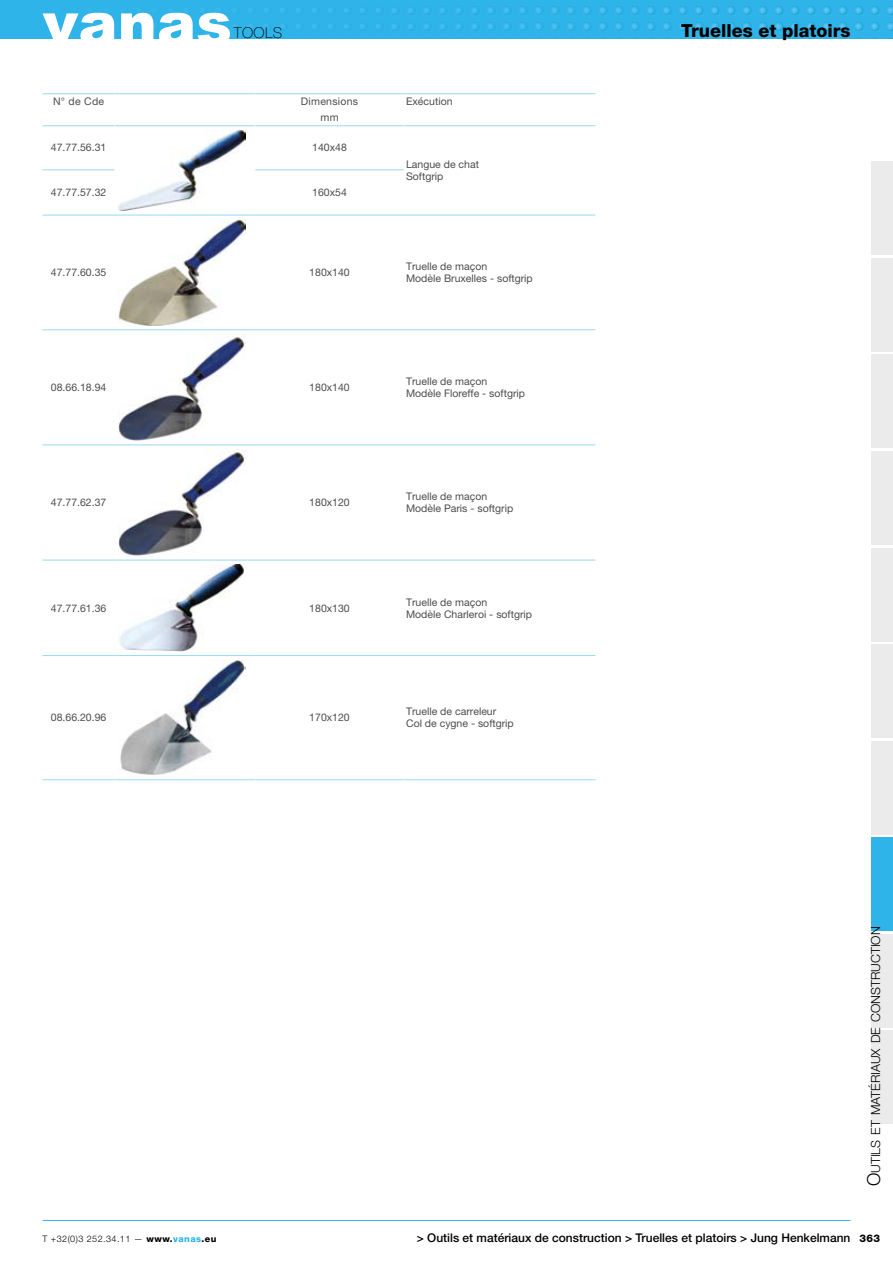
<style>
.page{position:relative;width:893px;height:1263px;background:#fff}
.page>*{position:absolute;margin:0;border:0;box-sizing:border-box;transform-origin:0 0}
.t1{font:800 18px "Helvetica Neue LT Pro";color:#000}
.t2{font:100 15px "Helvetica Neue LT Pro";letter-spacing:.025em;color:#000}
.t3{font:300 12.6px "Helvetica Neue LT Pro";color:#000}
.t4{font:500 12px "Helvetica Neue LT Pro";color:#000}
.Table_Omschrijving{font:10.5px/12px "Helvetica Neue LT Pro";color:#4d4d4f}
.Table_Body{font:10.5px "Helvetica Neue LT Pro";color:#4d4d4f}
.Table_Header{font:10.5px "Helvetica Neue LT Pro";letter-spacing:.025em;color:#4d4d4f}
.t5{font:800 10.5px "Helvetica Neue LT Pro";color:#000}
.t6{font:300 9px "Helvetica Neue LT Pro";letter-spacing:.05em;color:#000}
.s1{font-size:18px}
.s2{font-weight:800}
.s3{font-weight:800;color:#2fb4e9}
</style>
<div class="page">
<svg style="left:43px;top:126px;width:552px;height:534px"></svg>
<hr style="left:43px;top:93px;width:72px;height:1px;background:#97d9f4">
<hr style="left:115px;top:93px;width:140px;height:1px;background:#97d9f4">
<hr style="left:255px;top:93px;width:149px;height:1px;background:#97d9f4">
<hr style="left:404px;top:93px;width:191px;height:1px;background:#97d9f4">
<hr style="left:43px;top:125px;width:72px;height:1px;background:#97d9f4">
<hr style="left:115px;top:125px;width:140px;height:1px;background:#97d9f4">
<hr style="left:255px;top:125px;width:149px;height:1px;background:#97d9f4">
<hr style="left:404px;top:125px;width:191px;height:1px;background:#97d9f4">
<hr style="left:43px;top:779px;width:72px;height:1px;background:#97d9f4">
<hr style="left:115px;top:779px;width:140px;height:1px;background:#97d9f4">
<hr style="left:255px;top:779px;width:149px;height:1px;background:#97d9f4">
<hr style="left:404px;top:779px;width:191px;height:1px;background:#97d9f4">
<hr style="left:115px;top:126px;width:1px;height:44px;background:#fff">
<hr style="left:255px;top:126px;width:1px;height:44px;background:#fff">
<hr style="left:404px;top:126px;width:1px;height:44px;background:#fff">
<hr style="left:115px;top:170px;width:1px;height:45px;background:#fff">
<hr style="left:255px;top:170px;width:1px;height:45px;background:#fff">
<hr style="left:404px;top:170px;width:1px;height:45px;background:#fff">
<hr style="left:115px;top:215px;width:1px;height:115px;background:#fff">
<hr style="left:255px;top:215px;width:1px;height:115px;background:#fff">
<hr style="left:404px;top:215px;width:1px;height:115px;background:#fff">
<hr style="left:115px;top:330px;width:1px;height:115px;background:#fff">
<hr style="left:255px;top:330px;width:1px;height:115px;background:#fff">
<hr style="left:404px;top:330px;width:1px;height:115px;background:#fff">
<hr style="left:115px;top:445px;width:1px;height:115px;background:#fff">
<hr style="left:255px;top:445px;width:1px;height:115px;background:#fff">
<hr style="left:404px;top:445px;width:1px;height:115px;background:#fff">
<hr style="left:115px;top:560px;width:1px;height:95px;background:#fff">
<hr style="left:255px;top:560px;width:1px;height:95px;background:#fff">
<hr style="left:404px;top:560px;width:1px;height:95px;background:#fff">
<hr style="left:115px;top:656px;width:1px;height:123px;background:#fff">
<hr style="left:255px;top:656px;width:1px;height:123px;background:#fff">
<hr style="left:404px;top:656px;width:1px;height:123px;background:#fff">
<hr style="left:43px;top:170px;width:72px;height:1px;background:#97d9f4">
<hr style="left:255px;top:170px;width:149px;height:1px;background:#97d9f4">
<hr style="left:43px;top:215px;width:72px;height:1px;background:#97d9f4">
<hr style="left:115px;top:215px;width:140px;height:1px;background:#97d9f4">
<hr style="left:255px;top:215px;width:149px;height:1px;background:#97d9f4">
<hr style="left:404px;top:215px;width:191px;height:1px;background:#97d9f4">
<hr style="left:43px;top:329px;width:72px;height:1px;background:#97d9f4">
<hr style="left:115px;top:329px;width:140px;height:1px;background:#97d9f4">
<hr style="left:255px;top:329px;width:149px;height:1px;background:#97d9f4">
<hr style="left:404px;top:329px;width:191px;height:1px;background:#97d9f4">
<hr style="left:43px;top:445px;width:72px;height:1px;background:#97d9f4">
<hr style="left:115px;top:445px;width:140px;height:1px;background:#97d9f4">
<hr style="left:255px;top:445px;width:149px;height:1px;background:#97d9f4">
<hr style="left:404px;top:445px;width:191px;height:1px;background:#97d9f4">
<hr style="left:43px;top:560px;width:72px;height:1px;background:#97d9f4">
<hr style="left:115px;top:560px;width:140px;height:1px;background:#97d9f4">
<hr style="left:255px;top:560px;width:149px;height:1px;background:#97d9f4">
<hr style="left:404px;top:560px;width:191px;height:1px;background:#97d9f4">
<hr style="left:43px;top:655px;width:72px;height:1px;background:#97d9f4">
<hr style="left:115px;top:655px;width:140px;height:1px;background:#97d9f4">
<hr style="left:255px;top:655px;width:149px;height:1px;background:#97d9f4">
<hr style="left:404px;top:655px;width:191px;height:1px;background:#97d9f4">
<img style="left:118px;top:129px;width:128px;height:82px">
<img style="left:118px;top:219px;width:128px;height:106px">
<img style="left:118px;top:334px;width:128px;height:107px">
<img style="left:118px;top:449px;width:128px;height:107px">
<img style="left:118px;top:564px;width:128px;height:87px">
<img style="left:120px;top:660px;width:126px;height:115px">
<svg style="left:0;top:0;width:893px;height:38px;background:#30b4e8"></svg>
<svg style="left:43px;top:13px;width:110px;height:26px"></svg>
<svg style="left:159px;top:13px;width:71px;height:26px"></svg>
<hr style="left:43px;top:1220px;width:807px;height:1px;background:#2fb4e9">
<div style="left:872px;top:162px;width:21px;height:93px;background:#ebebec"></div>
<div style="left:872px;top:258px;width:21px;height:94px;background:#ebebec"></div>
<div style="left:872px;top:355px;width:21px;height:93px;background:#ebebec"></div>
<div style="left:872px;top:451px;width:21px;height:94px;background:#ebebec"></div>
<div style="left:872px;top:548px;width:21px;height:93px;background:#ebebec"></div>
<div style="left:872px;top:644px;width:21px;height:94px;background:#ebebec"></div>
<div style="left:872px;top:741px;width:21px;height:93px;background:#ebebec"></div>
<div style="left:872px;top:837px;width:21px;height:94px;background:#2fb4e9"></div>
<div style="left:872px;top:934px;width:21px;height:93px;background:#ebebec"></div>
<div style="left:872px;top:1030px;width:21px;height:94px;background:#ebebec"></div>
<h2 class="t2" style="left:234px;top:24px;width:50px">TOOLS</h2>
<h1 class="t1" style="left:681px;top:20px;width:171px">Truelles et platoirs</h1>
<p class="Table_Header" style="left:53px;top:95px;width:53px">N° de Cde</p>
<p class="Table_Header" style="left:301px;top:95px;width:59px">Dimensions</p>
<p class="Table_Omschrijving" style="left:406px;top:96px;width:48px">Exécution</p>
<p class="Table_Header" style="left:320px;top:111px;width:20px">mm</p>
<p class="Table_Body" style="left:51px;top:141px;width:57px">47.77.56.31</p>
<p class="Table_Body" style="left:312px;top:141px;width:36px">140x48</p>
<p class="Table_Omschrijving" style="left:406px;top:158px;width:74px">Langue de chat<br>Softgrip</p>
<p class="Table_Body" style="left:51px;top:186px;width:57px">47.77.57.32</p>
<p class="Table_Body" style="left:312px;top:186px;width:36px">160x54</p>
<p class="Table_Body" style="left:51px;top:266px;width:57px">47.77.60.35</p>
<p class="Table_Body" style="left:309px;top:266px;width:42px">180x140</p>
<p class="Table_Omschrijving" style="left:406px;top:260px;width:128px">Truelle de maçon<br>Modèle Bruxelles - softgrip</p>
<p class="Table_Body" style="left:51px;top:381px;width:57px">08.66.18.94</p>
<p class="Table_Body" style="left:309px;top:381px;width:42px">180x140</p>
<p class="Table_Omschrijving" style="left:406px;top:375px;width:120px">Truelle de maçon<br>Modèle Floreffe - softgrip</p>
<p class="Table_Body" style="left:51px;top:496px;width:57px">47.77.62.37</p>
<p class="Table_Body" style="left:309px;top:496px;width:42px">180x120</p>
<p class="Table_Omschrijving" style="left:406px;top:490px;width:109px">Truelle de maçon<br>Modèle Paris - softgrip</p>
<p class="Table_Body" style="left:51px;top:601px;width:57px">47.77.61.36</p>
<p class="Table_Body" style="left:309px;top:601px;width:42px">180x130</p>
<p class="Table_Omschrijving" style="left:406px;top:596px;width:127px">Truelle de maçon<br>Modèle Charleroi - softgrip</p>
<p class="Table_Body" style="left:51px;top:711px;width:57px">08.66.20.96</p>
<p class="Table_Body" style="left:309px;top:711px;width:42px">170x120</p>
<p class="Table_Omschrijving" style="left:406px;top:705px;width:109px">Truelle de carreleur<br>Col de cygne - softgrip</p>
<p class="t3" style="left:868px;top:1186px;width:262px;rotate:-90deg"><span class="s1">O</span>utils et matériaux de construction</p>
<p class="t4" style="left:417px;top:1230px;width:435px">&gt; Outils et matériaux de construction &gt; Truelles et platoirs &gt; Jung Henkelmann</p>
<p class="t6" style="left:43px;top:1233px;width:176px">T +32(0)3 252.34.11 — <span class="s2">www.</span><span class="s3">vanas</span><span class="s2">.eu</span></p>
<p class="t5" style="left:859px;top:1232px;width:22px">363</p>
</div>
